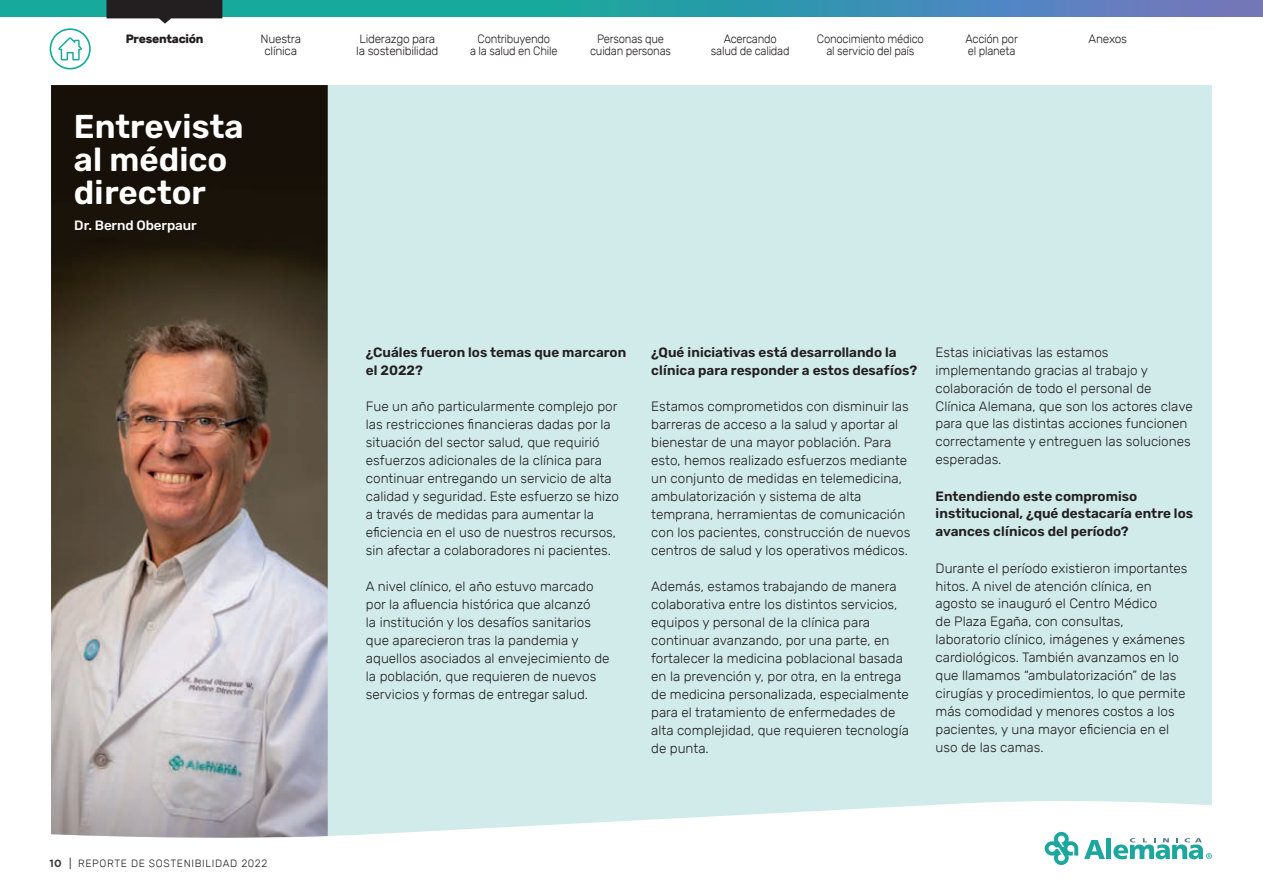
<style>
.page{position:relative;width:1263px;height:893px;background:#fff}
.page>*{position:absolute;margin:0;border:0;box-sizing:border-box;transform-origin:0 0}
.t1{font:600 33px/33px "Rubik";color:#fff}
.t2{font:300 13.5px/18px "Rubik";color:#231f20}
.t3{font:600 13.5px/18px "Rubik";color:#231f20}
.t4{font:500 13.5px "Rubik";letter-spacing:-.01em;color:#fff}
.t5{font:300 12px/12px "Rubik";letter-spacing:-.02em;color:#231f20;text-align:center;scale:.94 1}
.t6{font:300 12px/12px "Rubik";letter-spacing:-.02em;color:#231f20;text-align:center}
.t7{font:700 12px "Rubik";letter-spacing:-.02em;color:#231f20}
.t8{font:300 10.5px "Rubik";letter-spacing:.06em;color:#231f20}
.s1{font-family:"Gotham";font-weight:700;color:#3e3e3f}
.s2{font-weight:400;color:#3e3e3f}
</style>
<div class="page">
<svg style="left:0;top:0;width:1263px;height:16px;background:#3298aa"></svg>
<svg style="left:107px;top:0;width:115px;height:24px"></svg>
<svg style="left:50px;top:28px;width:41px;height:41px"></svg>
<svg style="left:1045px;top:839px;width:33px;height:26px"></svg>
<svg style="left:1084px;top:840px;width:21px;height:19px"></svg>
<div style="left:1106px;top:839px;width:5px;height:20px;background:#1ba69e"></div>
<svg style="left:1113px;top:839px;width:99px;height:20px"></svg>
<div style="left:328px;top:85px;width:884px;height:754px;background:#d1ebea"></div>
<img style="left:51px;top:85px;width:277px;height:753px">
<p class="t7" style="left:126px;top:32px;width:79px">Presentación</p>
<p class="t6" style="left:260px;top:33px;width:42px">Nuestra clínica</p>
<p class="t6" style="left:356px;top:33px;width:84px;text-align:left">Liderazgo para la sostenibilidad</p>
<p class="t5" style="left:470px;top:33px;width:95px">Contribuyendo<br>a la salud en Chile</p>
<p class="t5" style="left:590px;top:33px;width:88px">Personas que cuidan personas</p>
<p class="t5" style="left:711px;top:33px;width:85px">Acercando salud de calidad</p>
<p class="t5" style="left:817px;top:33px;width:115px">Conocimiento médico al servicio del país</p>
<p class="t5" style="left:965px;top:33px;width:57px;text-align:left">Acción por el planeta</p>
<p class="t6" style="left:1089px;top:33px;width:40px">Anexos</p>
<h1 class="t1" style="left:74px;top:111px;width:171px">Entrevista al médico director</h1>
<p class="t4" style="left:74px;top:218px;width:124px">Dr. Bernd Oberpaur</p>
<p class="t8" style="left:50px;top:857px;width:219px"><span class="s1">10</span> <span class="s2">|</span> REPORTE DE SOSTENIBILIDAD 2022</p>
<p class="t3" style="left:366px;top:344px;width:262px">¿Cuáles fueron los temas que marcaron el 2022?</p>
<p class="t2" style="left:366px;top:398px;width:255px">Fue un año particularmente complejo por las restricciones financieras dadas por la situación del sector salud, que requirió esfuerzos adicionales de la clínica para continuar entregando un servicio de alta calidad y seguridad. Este esfuerzo se hizo a través de medidas para aumentar la eficiencia en el uso de nuestros recursos, sin afectar a colaboradores ni pacientes.</p>
<p class="t2" style="left:366px;top:578px;width:245px">A nivel clínico, el año estuvo marcado por la afluencia histórica que alcanzó<br>la institución y los desafíos sanitarios que aparecieron tras la pandemia y aquellos asociados al envejecimiento de la población, que requieren de nuevos servicios y formas de entregar salud.</p>
<p class="t3" style="left:651px;top:344px;width:267px">¿Qué iniciativas está desarrollando la clínica para responder a estos desafíos?</p>
<p class="t2" style="left:651px;top:398px;width:261px">Estamos comprometidos con disminuir las barreras de acceso a la salud y aportar al bienestar de una mayor población. Para esto, hemos realizado esfuerzos mediante un conjunto de medidas en telemedicina, ambulatorización y sistema de alta temprana, herramientas de comunicación con los pacientes, construcción de nuevos centros de salud y los operativos médicos.</p>
<p class="t2" style="left:651px;top:578px;width:259px">Además, estamos trabajando de manera colaborativa entre los distintos servicios, equipos y personal de la clínica para continuar avanzando, por una parte, en fortalecer la medicina poblacional basada en la prevención y, por otra, en la entrega de medicina personalizada, especialmente para el tratamiento de enfermedades de alta complejidad, que requieren tecnología de punta.</p>
<p class="t2" style="left:935px;top:343px;width:259px">Estas iniciativas las estamos implementando gracias al trabajo y colaboración de todo el personal de Clínica Alemana, que son los actores clave para que las distintas acciones funcionen correctamente y entreguen las soluciones esperadas.</p>
<p class="t3" style="left:935px;top:487px;width:259px">Entendiendo este compromiso institucional, ¿qué destacaría entre los avances clínicos del período?</p>
<p class="t2" style="left:935px;top:559px;width:254px">Durante el período existieron importantes hitos. A nivel de atención clínica, en agosto se inauguró el Centro Médico<br>de Plaza Egaña, con consultas, laboratorio clínico, imágenes y exámenes cardiológicos. También avanzamos en lo que llamamos “ambulatorización” de las cirugías y procedimientos, lo que permite más comodidad y menores costos a los pacientes, y una mayor eficiencia en el uso de las camas.</p>
</div>
